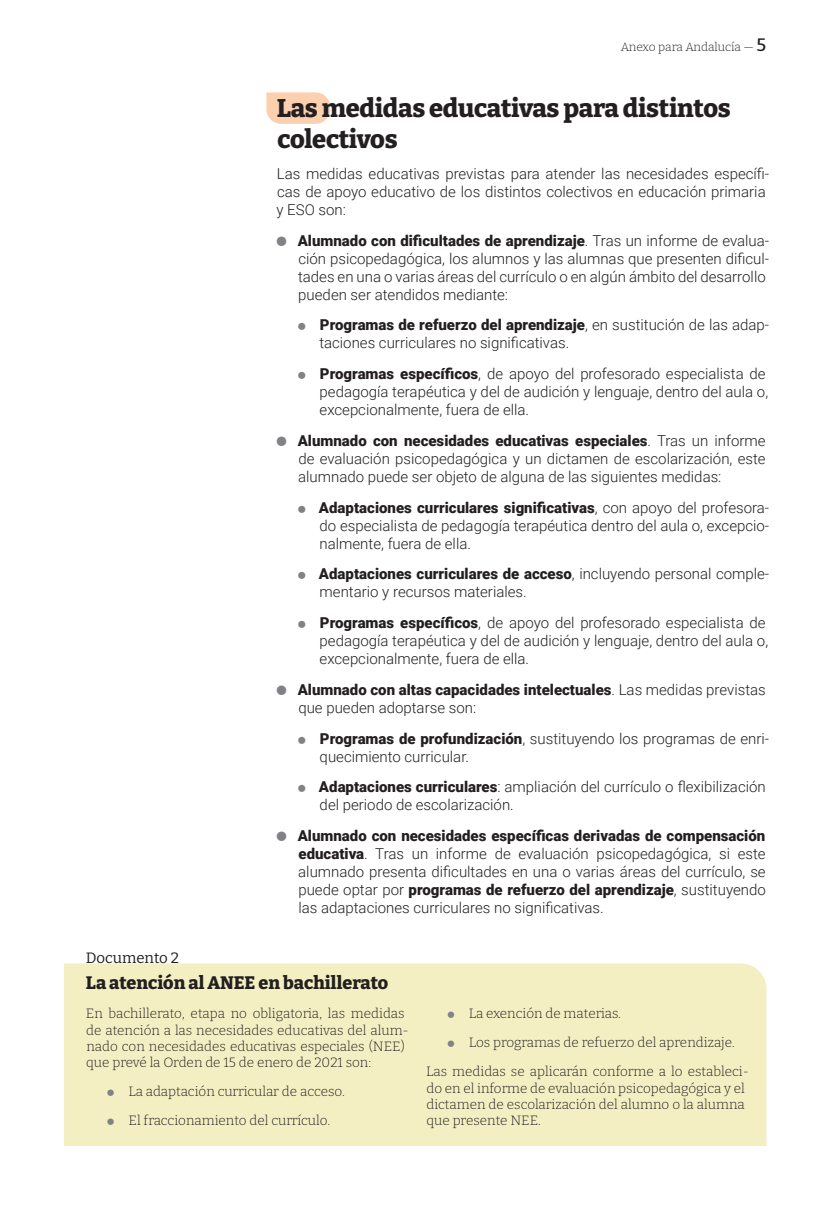
<style>
.page{position:relative;width:830px;height:1212px;background:#fff}
.page>*{position:absolute;margin:0;border:0;box-sizing:border-box;transform-origin:0 0}
.t1{font:800 25.5px/30.6px "Bitter";letter-spacing:-.01em;color:#231f20}
.t2{font:800 18px "Bitter";color:#231f20}
.t3{font:300 15px/18px "Roboto";color:#231f20}
.t4{font:15px "Bitter";color:#231f20}
.t5{font:300 13.5px/16.2px "Bitter";color:#231f20}
.t6{font:300 12px "Bitter";letter-spacing:-.015em;color:#231f20}
.s1{font-weight:500;font-size:18px}
.s2{color:#808285}
.s3{font-weight:900}
</style>
<div class="page">
<svg style="left:266px;top:92px;width:64px;height:32px;background:#fcd3b5"></svg>
<div style="left:64px;top:963px;width:702px;height:183px;background:#f4efc3"></div>
<p class="t6" style="left:620px;top:39px;width:147px">Anexo para Andalucía — <span class="s1">5</span></p>
<h1 class="t1" style="left:276px;top:93px;width:455px">Las medidas educativas para distintos colectivos</h1>
<p class="t3" style="left:276px;top:164px;width:494px">Las medidas educativas previstas para atender las necesidades específi&shy;cas de apoyo educativo de los distintos colectivos en educación primaria y ESO son:</p>
<p class="t3" style="left:298px;top:231px;width:472px;text-indent:-23px"><span class="s2">●</span> <span class="s3">Alumnado con dificultades de aprendizaje</span>. Tras un informe de evalua&shy;ción psicopedagógica, los alumnos y las alumnas que presenten dificul&shy;tades en una o varias áreas del currículo o en algún ámbito del desarrollo pueden ser atendidos mediante:</p>
<p class="t3" style="left:319px;top:315px;width:451px;text-indent:-23px"><span class="s2">⚫</span> <span class="s3">Programas de refuerzo del aprendizaje</span>, en sustitución de las adap&shy;taciones curriculares no significativas.</p>
<p class="t3" style="left:319px;top:364px;width:450px;text-indent:-23px"><span class="s2">⚫</span> <span class="s3">Programas específicos</span>, de apoyo del profesorado especialista de pedagogía terapéutica y del de audición y lenguaje, dentro del aula o, excepcionalmente, fuera de ella.</p>
<p class="t3" style="left:298px;top:431px;width:469px;text-align:justify;text-indent:-23px"><span class="s2">●</span> <span class="s3">Alumnado con necesidades educativas especiales</span>. Tras un informe de evaluación psicopedagógica y un dictamen de escolarización, este alumnado puede ser objeto de alguna de las siguientes medidas:</p>
<p class="t3" style="left:319px;top:498px;width:451px;text-align:justify;text-indent:-23px"><span class="s2">⚫</span> <span class="s3">Adaptaciones curriculares significativas</span>, con apoyo del profesora&shy;do especialista de pedagogía terapéutica dentro del aula o, excepcio&shy;nalmente, fuera de ella.</p>
<p class="t3" style="left:319px;top:564px;width:451px;text-indent:-23px"><span class="s2">⚫</span> <span class="s3">Adaptaciones curriculares de acceso</span>, incluyendo personal comple&shy;mentario y recursos materiales.</p>
<p class="t3" style="left:319px;top:613px;width:450px;text-indent:-23px"><span class="s2">⚫</span> <span class="s3">Programas específicos</span>, de apoyo del profesorado especialista de pedagogía terapéutica y del de audición y lenguaje, dentro del aula o, excepcionalmente, fuera de ella.</p>
<p class="t3" style="left:298px;top:680px;width:468px;text-indent:-23px"><span class="s2">●</span> <span class="s3">Alumnado con altas capacidades intelectuales</span>. Las medidas previstas que pueden adoptarse son:</p>
<p class="t3" style="left:319px;top:729px;width:451px;text-indent:-23px"><span class="s2">⚫</span> <span class="s3">Programas de profundización</span>, sustituyendo los programas de enri&shy;quecimiento curricular.</p>
<p class="t3" style="left:319px;top:777px;width:447px;text-indent:-23px"><span class="s2">⚫</span> <span class="s3">Adaptaciones curriculares</span>: ampliación del currículo o flexibilización del periodo de escolarización.</p>
<p class="t3" style="left:298px;top:826px;width:469px;text-align:justify;text-indent:-23px"><span class="s2">●</span> <span class="s3">Alumnado con necesidades específicas derivadas de compensación educativa</span>. Tras un informe de evaluación psicopedagógica, si este alumnado presenta dificultades en una o varias áreas del currículo, se puede optar por <span class="s3">programas de refuerzo del aprendizaje</span>, sustituyendo las adaptaciones curriculares no significativas.</p>
<p class="t4" style="left:86px;top:948px;width:95px">Documento 2</p>
<p class="t2" style="left:86px;top:971px;width:304px">La atención al ANEE en bachillerato</p>
<p class="t5" style="left:86px;top:1005px;width:324px">En bachillerato, etapa no obligatoria, las medidas de atención a las necesidades educativas del alum&shy;nado con necesidades educativas especiales (NEE) que prevé la Orden de 15 de enero de 2021 son:</p>
<p class="t5" style="left:106px;top:1076px;width:240px;line-height:29px"><span class="s2">⚫</span> La adaptación curricular de acceso. <span class="s2">⚫</span> El fraccionamiento del currículo.</p>
<p class="t5" style="left:446px;top:1005px;width:176px"><span class="s2">⚫</span> La exención de materias.</p>
<p class="t5" style="left:446px;top:1034px;width:290px"><span class="s2">⚫</span> Los programas de refuerzo del aprendizaje.</p>
<p class="t5" style="left:426px;top:1063px;width:324px">Las medidas se aplicarán conforme a lo estableci-</p>
<p class="t5" style="left:426px;top:1079px;width:320px;text-align:justify">do en el informe de evaluación psicopedagógica y el dictamen de escolarización del alumno o la alumna que presente NEE.</p>
</div>
